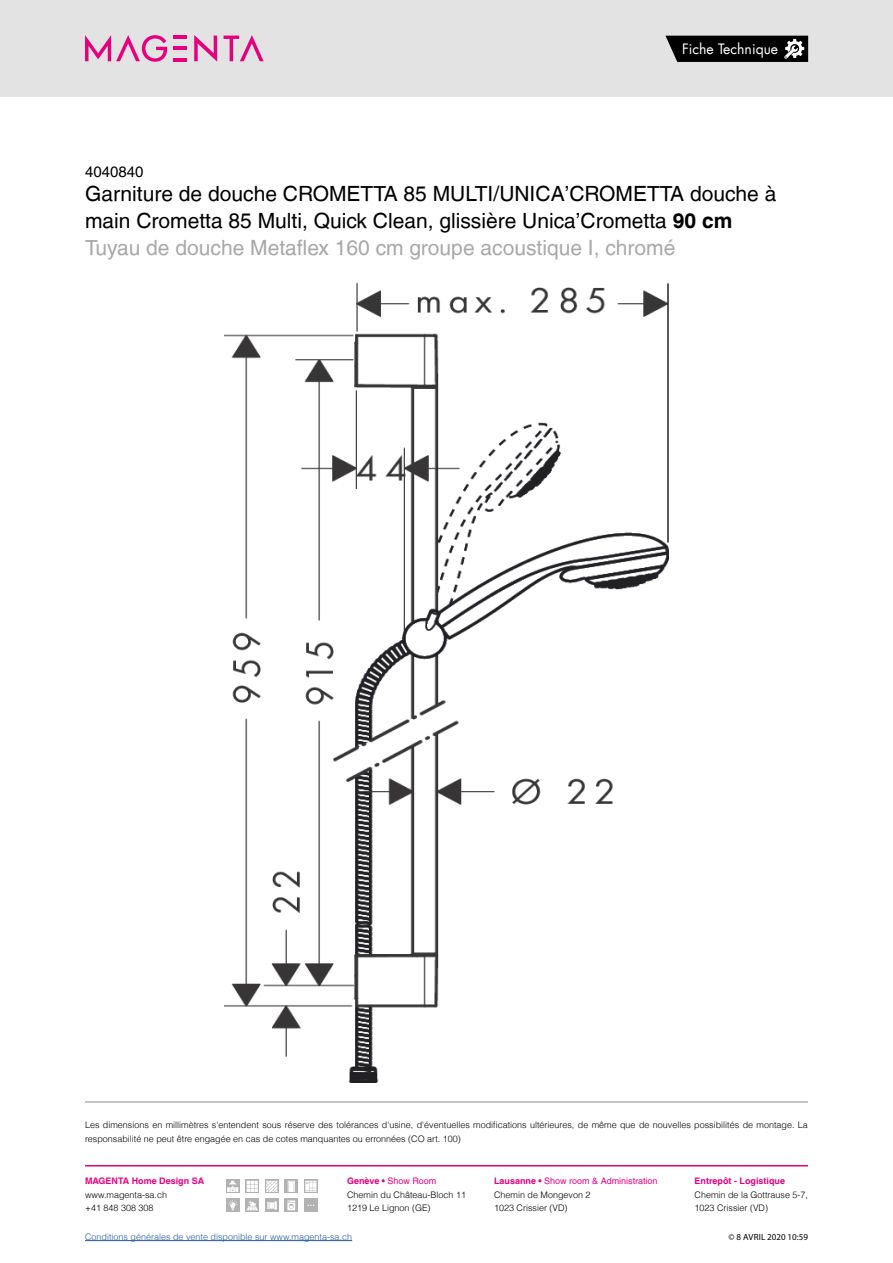
<style>
.page{position:relative;width:893px;height:1263px;background:#fff}
.page>*{position:absolute;margin:0;border:0;box-sizing:border-box;transform-origin:0 0}
.t1{font:21px/27px "Helvetica LT";color:#000}
.t2{font:21px "Helvetica LT";color:#a7a8a9}
.t3{font:15px "Helvetica LT";color:#000}
.t4{font:13.95px "Futura LT";color:#fff}
.t5{font:300 9px/13.5px "Helvetica LT";color:#000}
.t6{font:300 9px "Helvetica LT";color:#275b9b}
.t7{font:700 9px "Helvetica LT";color:#e6007e}
.t8{font:9px "Myriad Pro";color:#000}
.s1{font-weight:700}
.s2{font-weight:700;color:#e6007e}
.s3{font-weight:400;color:#e6007e}
.s4{font-weight:700;color:#e6007d}
.s5{font-weight:400;color:#e6007d}
</style>
<div class="page">
<div style="left:1px;top:0;width:892px;height:97px;background:#e3e3e3"></div>
<svg style="left:85px;top:35px;width:82px;height:27px"></svg>
<svg style="left:174px;top:47px;width:13px;height:3px"></svg>
<svg style="left:174px;top:58px;width:13px;height:3px"></svg>
<svg style="left:174px;top:36px;width:13px;height:3px"></svg>
<svg style="left:194px;top:35px;width:23px;height:27px"></svg>
<svg style="left:224px;top:35px;width:40px;height:26px"></svg>
<svg style="left:665px;top:36px;width:143px;height:26px;background:#181818"></svg>
<hr style="left:85px;top:1240px;width:267px;height:1px;background:#275b9b">
<hr style="left:85px;top:1165px;width:723px;height:1px;background:#e6007e">
<hr style="left:85px;top:1101px;width:723px;height:2px;background:#b3b2b2">
<svg style="left:226px;top:1180px;width:13px;height:13px"></svg>
<svg style="left:227px;top:1181px;width:11px;height:11px"></svg>
<svg style="left:246px;top:1180px;width:13px;height:13px"></svg>
<svg style="left:247px;top:1181px;width:11px;height:11px"></svg>
<svg style="left:265px;top:1180px;width:13px;height:13px"></svg>
<svg style="left:266px;top:1181px;width:11px;height:11px"></svg>
<svg style="left:285px;top:1180px;width:13px;height:13px"></svg>
<svg style="left:288px;top:1181px;width:7px;height:11px"></svg>
<svg style="left:304px;top:1180px;width:13px;height:13px"></svg>
<svg style="left:305px;top:1181px;width:11px;height:11px"></svg>
<div style="left:226px;top:1199px;width:13px;height:13px;background:#b3b2b2"></div>
<div style="left:246px;top:1199px;width:13px;height:13px;background:#cecdcd"></div>
<svg style="left:246px;top:1200px;width:12px;height:10px"></svg>
<div style="left:265px;top:1199px;width:13px;height:13px;background:#b3b2b2"></div>
<svg style="left:267px;top:1201px;width:10px;height:9px"></svg>
<svg style="left:285px;top:1199px;width:13px;height:13px"></svg>
<svg style="left:287px;top:1200px;width:8px;height:10px"></svg>
<div style="left:304px;top:1199px;width:13px;height:13px;background:#b3b2b2"></div>
<svg style="left:228px;top:1200px;width:10px;height:10px"></svg>
<img style="left:225px;top:282px;width:443px;height:800px">
<h3 class="t4" style="left:682px;top:40px;width:98px">Fiche Technique</h3>
<p class="t3" style="left:85px;top:163px;width:60px">4040840</p>
<p class="t1" style="left:85px;top:180px;width:693px">Garniture de douche CROMETTA 85 MULTI/UNICA’CROMETTA douche à main Crometta 85 Multi, Quick Clean, glissière Unica’Crometta <span class="s1">90 cm</span></p>
<p class="t2" style="left:85px;top:235px;width:592px">Tuyau de douche Metaflex 160 cm groupe acoustique I, chromé</p>
<p class="t5" style="left:85px;top:1118px;width:724px">Les dimensions en millimètres s'entendent sous réserve des tolérances d'usine, d'éventuelles modifications ultérieures, de même que de nouvelles possibilités de montage. La responsabilité ne peut être engagée en cas de cotes manquantes ou erronnées (CO art. 100)</p>
<p class="t7" style="left:85px;top:1176px;width:121px">MAGENTA Home Design SA</p>
<p class="t5" style="left:85px;top:1188px;width:84px">www.magenta-sa.ch +41 848 308 308</p>
<p class="t5" style="left:347px;top:1174px;width:121px"><span class="s2">Genève •</span> <span class="s3">Show Room<br></span>Chemin du Château-Bloch 11<br>1219 Le Lignon (GE)</p>
<p class="t5" style="left:494px;top:1174px;width:165px"><span class="s4">Lausanne •</span> <span class="s5">Show room &amp; Administration<br></span>Chemin de Mongevon 2<br>1023 Crissier (VD)</p>
<p class="t7" style="left:695px;top:1176px;width:92px">Entrepôt - Logistique</p>
<p class="t5" style="left:695px;top:1188px;width:115px">Chemin de la Gottrause 5-7,<br>1023 Crissier (VD)</p>
<p class="t6" style="left:85px;top:1231px;width:269px">Conditions générales de vente disponible sur www.magenta-sa.ch</p>
<p class="t8" style="left:729px;top:1231px;width:81px">© 8 AVRIL 2020 10:59</p>
</div>
